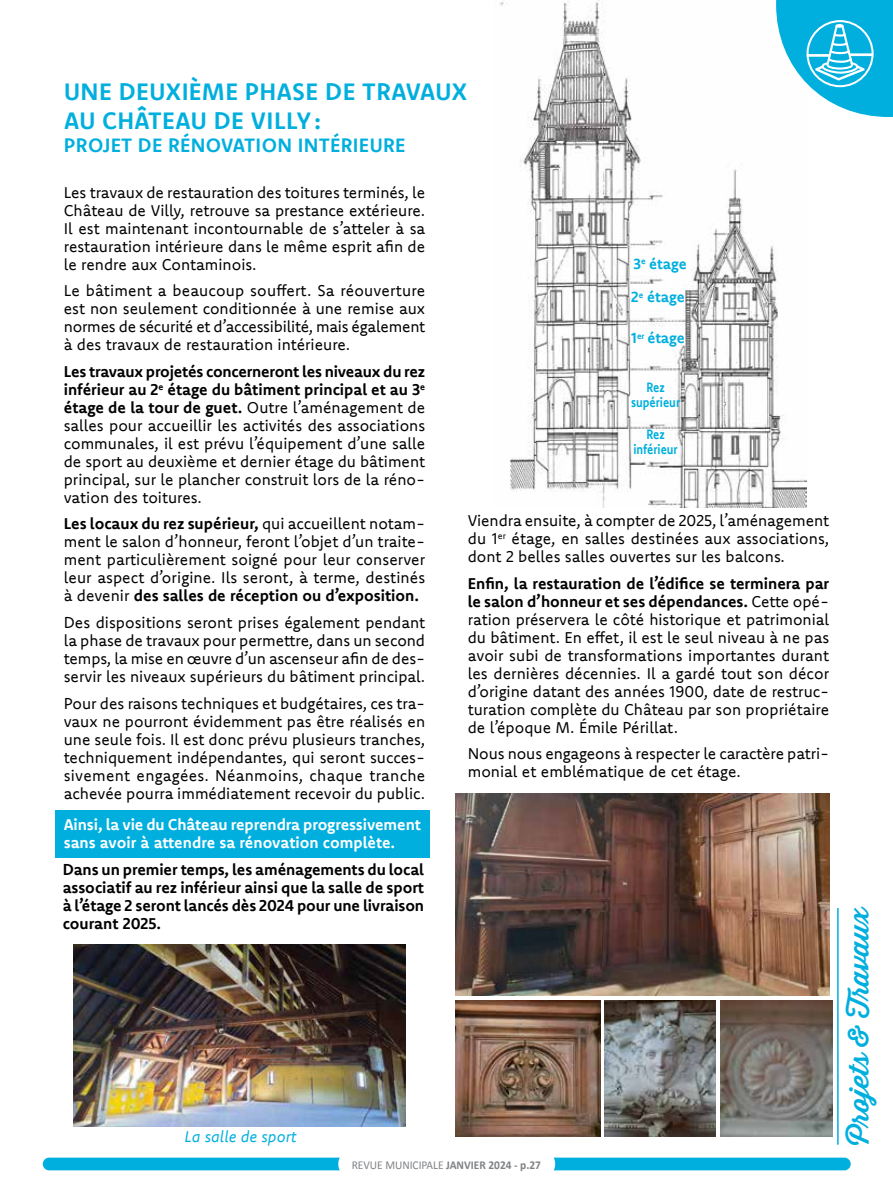
<style>
.page{position:relative;width:893px;height:1191px;background:#fff}
.page>*{position:absolute;margin:0;border:0;box-sizing:border-box;transform-origin:0 0}
.t1{font:500 27px "Thirsty Script";color:#00afde;scale:1.1 1}
.t2{font:700 24px/28.8px "Komet";letter-spacing:.02em;color:#00afde}
.t3{font:700 19.5px "Komet";letter-spacing:.02em;color:#00afde}
.t4{font:15.75px/18px "Komet";color:#000;text-align:justify}
.t5{font:700 15.75px/18px "Komet";letter-spacing:-.005em;color:#000;text-align:justify}
.t6{font:700 15.75px/18px "Komet";letter-spacing:-.005em;color:#fff}
.t7{font:italic 15.75px "Komet";color:#00afde}
.t8{font:700 14.7px "Komet";letter-spacing:-.005em;color:#00afde}
.t9{font:700 13.5px/15.5px "Komet";color:#00afde;text-align:center;scale:.85 1}
.t10{font:700 12px "Calibri";color:#808285;scale:.95 1}
.s1{font-weight:700}
.s2{font-weight:400}
</style>
<div class="page">
<div style="left:55px;top:810px;width:374px;height:47px;background:#00afde"></div>
<img style="left:73px;top:944px;width:333px;height:182px">
<img style="left:455px;top:793px;width:374px;height:202px">
<img style="left:455px;top:1000px;width:146px;height:136px">
<img style="left:604px;top:1000px;width:112px;height:136px">
<img style="left:721px;top:1000px;width:111px;height:136px">
<img style="left:499px;top:0;width:308px;height:507px">
<hr style="left:837px;top:908px;width:2px;height:236px;background:#00afde">
<svg style="left:776px;top:0;width:117px;height:117px"></svg>
<hr style="left:807px;top:54px;width:23px;height:3px;background:#fff">
<hr style="left:849px;top:53px;width:24px;height:3px;background:#fff">
<div style="left:43px;top:1157px;width:808px;height:13px;background:#00afde;border-radius:6px"></div>
<div style="left:338px;top:1148px;width:217px;height:31px;background:#fff;border-radius:16px"></div>
<h2 class="t2" style="left:64px;top:76px;width:405px">UNE DEUXIÈME PHASE DE TRAVAUX<br>AU CHÂTEAU DE VILLY:</h2>
<p class="t3" style="left:64px;top:133px;width:343px">PROJET DE RÉNOVATION INTÉRIEURE</p>
<p class="t4" style="left:64px;top:183px;width:363px">Les travaux de restauration des toitures terminés, le Château de Villy, retrouve sa prestance extérieure.<br>Il est maintenant incontournable de s’atteler à sa restauration intérieure dans le même esprit afin de le rendre aux Contaminois.</p>
<p class="t4" style="left:64px;top:281px;width:363px">Le bâtiment a beaucoup souffert. Sa réouverture est non seulement conditionnée à une remise aux normes de sécurité et d’accessibilité, mais également à des travaux de restauration intérieure.</p>
<p class="t4" style="left:64px;top:362px;width:363px"><span class="s1">Les travaux projetés concerneront les niveaux du rez inférieur au 2</span><sup>e</sup> <span class="s1">étage du bâtiment principal et au 3</span><sup>e </sup><span class="s1">étage de la tour de guet.</span> Outre l’aménagement de salles pour accueillir les activités des associations communales, il est prévu l’équipement d’une salle de sport au deuxième et dernier étage du bâtiment principal, sur le plancher construit lors de la réno&shy;vation des toitures.</p>
<p class="t4" style="left:64px;top:514px;width:363px"><span class="s1">Les locaux du rez supérieur,</span> qui accueillent notam&shy;ment le salon d’honneur, feront l’objet d’un traite&shy;ment particulièrement soigné pour leur conserver leur aspect d’origine. Ils seront, à terme, destinés à devenir <span class="s1">des salles de réception ou d’exposition.</span></p>
<p class="t4" style="left:64px;top:613px;width:363px">Des dispositions seront prises également pendant la phase de travaux pour permettre, dans un second temps, la mise en œuvre d’un ascenseur afin de des&shy;servir les niveaux supérieurs du bâtiment principal.</p>
<p class="t4" style="left:64px;top:693px;width:363px">Pour des raisons techniques et budgétaires, ces tra&shy;vaux ne pourront évidemment pas être réalisés en une seule fois. Il est donc prévu plusieurs tranches, techniquement indépendantes, qui seront succes&shy;sivement engagées. Néanmoins, chaque tranche achevée pourra immédiatement recevoir du public.</p>
<p class="t6" style="left:64px;top:815px;width:359px">Ainsi, la vie du Château reprendra progressivement sans avoir à attendre sa rénovation complète.</p>
<p class="t5" style="left:63px;top:860px;width:363px">Dans un premier temps, les aménagements du local associatif au rez inférieur ainsi que la salle de sport à l’étage 2 seront lancés dès 2024 pour une livraison courant 2025.</p>
<p class="t8" style="left:633px;top:254px;width:55px">3<sup>e</sup> étage</p>
<p class="t8" style="left:631px;top:288px;width:55px">2<sup>e</sup> étage</p>
<p class="t8" style="left:631px;top:329px;width:55px">1<sup>er</sup> étage</p>
<p class="t9" style="left:631px;top:379px;width:59px">Rez supérieur</p>
<p class="t9" style="left:633px;top:426px;width:54px">Rez inférieur</p>
<p class="t4" style="left:468px;top:511px;width:363px">Viendra ensuite, à compter de 2025, l’aménagement du 1<sup>er</sup> étage, en salles destinées aux associations, dont 2 belles salles ouvertes sur les balcons.</p>
<p class="t4" style="left:468px;top:574px;width:363px"><span class="s1">Enfin, la restauration de l’édifice se terminera par le salon d’honneur et ses dépendances.</span> Cette opé&shy;ration préservera le côté historique et patrimonial du bâtiment. En effet, il est le seul niveau à ne pas avoir subi de transformations importantes durant les dernières décennies. Il a gardé tout son décor d’origine datant des années 1900, date de restruc&shy;turation complète du Château par son propriétaire de l’époque M. Émile Périllat.</p>
<p class="t4" style="left:468px;top:744px;width:363px">Nous nous engageons à respecter le caractère patri&shy;monial et emblématique de cet étage.</p>
<p class="t7" style="left:185px;top:1126px;width:114px">La salle de sport</p>
<p class="t10" style="left:352px;top:1156px;width:201px"><span class="s2">REVUE MUNICIPALE</span> JANVIER 2024 - p.27</p>
<h1 class="t1" style="left:839px;top:1144px;width:219px;rotate:-90deg">Projets &amp; Travaux</h1>
</div>
